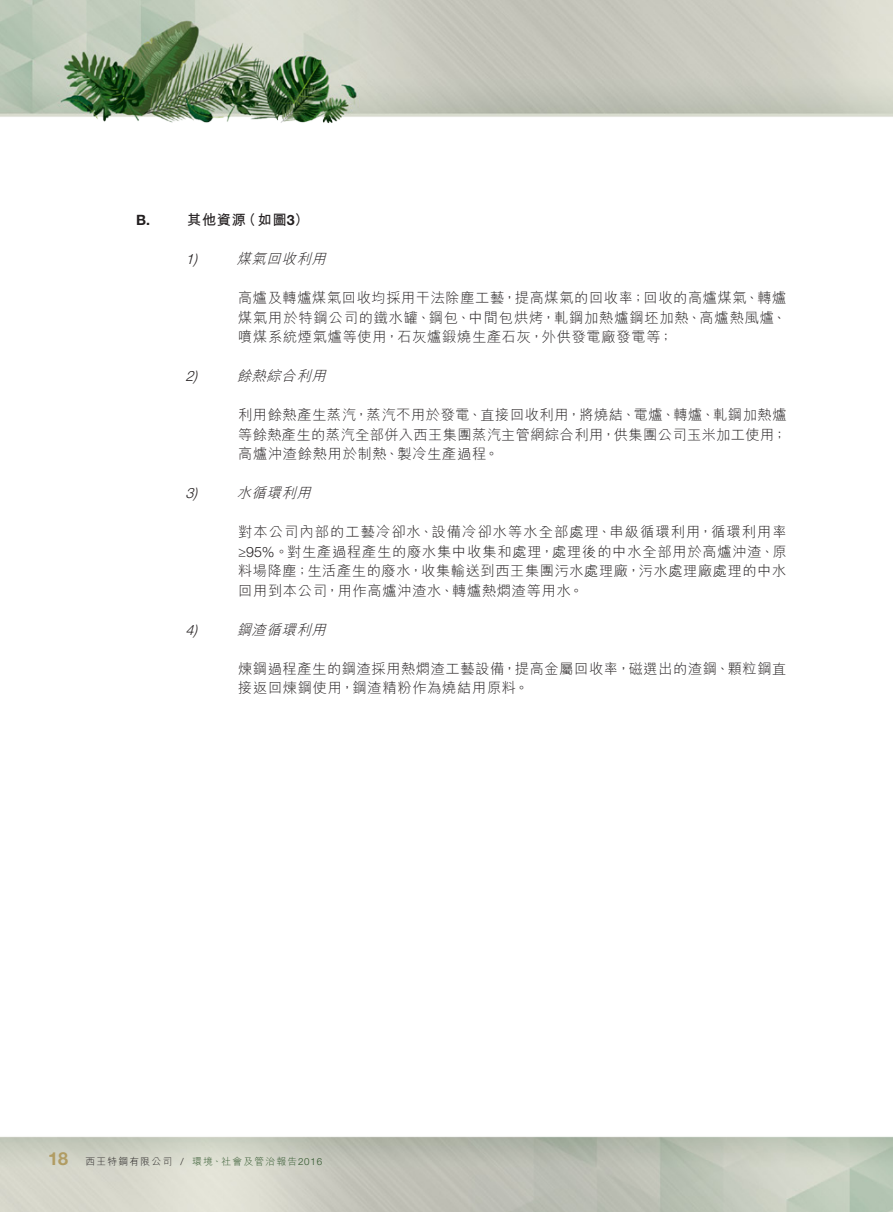
<style>
.page{position:relative;width:893px;height:1212px;background:#fff}
.page>*{position:absolute;margin:0;border:0;box-sizing:border-box;transform-origin:0 0}
.Body_Text{font:300 14.25px/19.5px "M Hei HK";letter-spacing:.05em;color:#231f20;text-align:justify}
.Heading_4{font:italic 300 14.25px "M Hei HK";color:#231f20}
.Heading_3{font:700 14.25px "M Hei HK";letter-spacing:.05em;color:#231f20}
.Heading_4-2{font:italic 300 14.25px "Helvetica Neue LT Std";color:#231f20}
.Heading_3-2{font:700 14.25px "Helvetica Neue LT Std";color:#231f20}
.t1{font:300 9.75px "M Hei HK";letter-spacing:.13em;color:#2f552b}
.s1{font-family:"Helvetica Neue LT Std"}
.s2{font-family:"Helvetica Neue LT Std";font-weight:700;font-size:18px;color:#b19c63}
.s3{color:#231f20}
.s4{font-family:"Helvetica Neue LT Std";color:#231f20}
</style>
<div class="page">
<img style="left:0;top:0;width:893px;height:1212px">
<p class="Heading_3-2" style="left:136px;top:211px;width:15px">B.</p>
<p class="Heading_3" style="left:187px;top:210px;width:123px">其他資源（如圖<span class="s1">3</span>）</p>
<p class="Heading_4-2" style="left:186px;top:251px;width:17px">1)</p>
<p class="Heading_4" style="left:237px;top:252px;width:94px">煤氣回收利用</p>
<p class="Body_Text" style="left:238px;top:288px;width:550px">高爐及轉爐煤氣回收均採用干法除塵工藝，提高煤氣的回收率；回收的高爐煤氣、轉爐煤氣用於特鋼公司的鐵水罐、鋼包、中間包烘烤，軋鋼加熱爐鋼坯加熱、高爐熱風爐、噴煤系統煙氣爐等使用，石灰爐鍛燒生產石灰，外供發電廠發電等；</p>
<p class="Heading_4-2" style="left:186px;top:368px;width:17px">2)</p>
<p class="Heading_4" style="left:237px;top:369px;width:94px">餘熱綜合利用</p>
<p class="Body_Text" style="left:238px;top:405px;width:550px">利用餘熱產生蒸汽，蒸汽不用於發電、直接回收利用，將燒結、電爐、轉爐、軋鋼加熱爐等餘熱產生的蒸汽全部併入西王集團蒸汽主管網綜合利用，供集團公司玉米加工使用；高爐沖渣餘熱用於制熱、製冷生產過程。</p>
<p class="Heading_4-2" style="left:186px;top:485px;width:17px">3)</p>
<p class="Heading_4" style="left:237px;top:486px;width:79px">水循環利用</p>
<p class="Body_Text" style="left:238px;top:522px;width:550px">對本公司內部的工藝冷卻水、設備冷卻水等水全部處理、串級循環利用，循環利用率<span class="s1">≥95%</span>。對生產過程產生的廢水集中收集和處理，處理後的中水全部用於高爐沖渣、原料場降塵；生活產生的廢水，收集輸送到西王集團污水處理廠，污水處理廠處理的中水回用到本公司，用作高爐沖渣水、轉爐熱燜渣等用水。</p>
<p class="Heading_4-2" style="left:186px;top:621px;width:17px">4)</p>
<p class="Heading_4" style="left:237px;top:622px;width:94px">鋼渣循環利用</p>
<p class="Body_Text" style="left:238px;top:659px;width:550px">煉鋼過程產生的鋼渣採用熱燜渣工藝設備，提高金屬回收率，磁選出的渣鋼、顆粒鋼直接返回煉鋼使用，鋼渣精粉作為燒結用原料。</p>
<p class="t1" style="left:48px;top:1157px;width:276px"><span class="s2">18</span> <span class="s3">西王特鋼有限公司</span> <span class="s4">/</span> 環境、社會及管治報告<span class="s1">2016</span></p>
</div>
